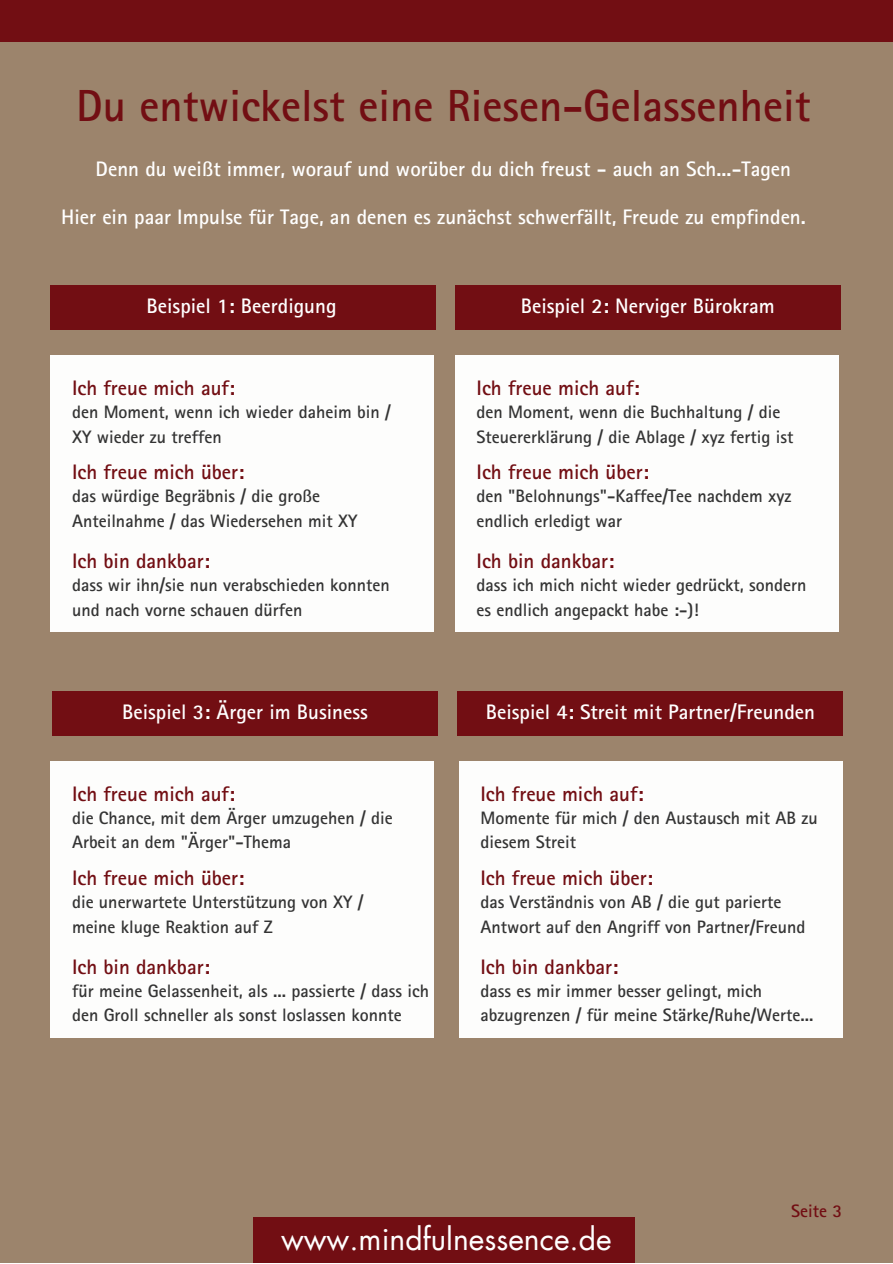
<style>
.page{position:relative;width:893px;height:1264px;background:#fff}
.page>*{position:absolute;margin:0;border:0;box-sizing:border-box;transform-origin:0 0}
.t1{font:700 45px "Rotis Sans Serif Std";color:#720e13}
.t2{font:30px "Futura Com";color:#fff}
.t3{font:700 21px "Rotis Sans Serif Std";color:#fff}
.t4{font:700 21px "Rotis Sans Serif Std";color:#720e13}
.t5{font:700 18px/24.8px "Rotis Sans Serif Std";color:#343434}
.t6{font:700 18px "Rotis Sans Serif Std";color:#720e13}
</style>
<div class="page">
<div style="left:0;top:0;width:892px;height:1262px;background:#9c846c"></div>
<div style="left:50px;top:285px;width:385px;height:45px;background:#720e13"></div>
<div style="left:455px;top:285px;width:385px;height:45px;background:#720e13"></div>
<div style="left:0;top:0;width:892px;height:42px;background:#720e13"></div>
<div style="left:50px;top:355px;width:384px;height:276px;background:#fff"></div>
<div style="left:52px;top:690px;width:386px;height:45px;background:#720e13"></div>
<div style="left:457px;top:690px;width:386px;height:45px;background:#720e13"></div>
<div style="left:455px;top:355px;width:383px;height:276px;background:#fff"></div>
<div style="left:50px;top:760px;width:384px;height:277px;background:#fff"></div>
<div style="left:459px;top:760px;width:383px;height:277px;background:#fff"></div>
<div style="left:253px;top:1216px;width:381px;height:46px;background:#720e13"></div>
<h1 class="t1" style="left:76px;top:90px;width:736px">Du entwickelst eine Riesen-Gelassenheit</h1>
<p class="t3" style="left:96px;top:162px;width:697px">Denn du weißt immer, worauf und worüber du dich freust - auch an Sch...-Tagen</p>
<p class="t3" style="left:61px;top:210px;width:746px">Hier ein paar Impulse für Tage, an denen es zunächst schwerfällt, Freude zu empfinden.</p>
<p class="t3" style="left:147px;top:299px;width:191px">Beispiel 1: Beerdigung</p>
<p class="t3" style="left:521px;top:299px;width:255px">Beispiel 2: Nerviger Bürokram</p>
<p class="t4" style="left:72px;top:380px;width:165px">Ich freue mich auf:</p>
<p class="t4" style="left:476px;top:380px;width:165px">Ich freue mich auf:</p>
<p class="t5" style="left:72px;top:402px;width:320px">den Moment, wenn ich wieder daheim bin /<br>XY wieder zu treffen</p>
<p class="t5" style="left:476px;top:402px;width:318px">den Moment, wenn die Buchhaltung / die<br>Steuererklärung / die Ablage / xyz fertig ist</p>
<p class="t4" style="left:72px;top:465px;width:174px">Ich freue mich über:</p>
<p class="t5" style="left:72px;top:486px;width:287px">das würdige Begräbnis / die große<br>Anteilnahme / das Wiedersehen mit XY</p>
<p class="t4" style="left:476px;top:465px;width:174px">Ich freue mich über:</p>
<p class="t5" style="left:476px;top:486px;width:316px">den "Belohnungs"-Kaffee/Tee nachdem xyz endlich erledigt war</p>
<p class="t4" style="left:72px;top:553px;width:139px">Ich bin dankbar:</p>
<p class="t4" style="left:476px;top:553px;width:139px">Ich bin dankbar:</p>
<p class="t5" style="left:72px;top:575px;width:319px">dass wir ihn/sie nun verabschieden konnten und nach vorne schauen dürfen</p>
<p class="t5" style="left:476px;top:575px;width:331px">dass ich mich nicht wieder gedrückt, sondern es endlich angepackt habe :-)!</p>
<p class="t3" style="left:122px;top:704px;width:247px">Beispiel 3: Ärger im Business</p>
<p class="t3" style="left:485px;top:704px;width:331px">Beispiel 4: Streit mit Partner/Freunden</p>
<p class="t4" style="left:72px;top:786px;width:165px">Ich freue mich auf:</p>
<p class="t4" style="left:480px;top:786px;width:165px">Ich freue mich auf:</p>
<p class="t5" style="left:72px;top:808px;width:322px">die Chance, mit dem Ärger umzugehen / die<br>Arbeit an dem "Ärger"-Thema</p>
<p class="t5" style="left:480px;top:808px;width:339px">Momente für mich / den Austausch mit AB zu diesem Streit</p>
<p class="t4" style="left:72px;top:870px;width:174px">Ich freue mich über:</p>
<p class="t5" style="left:72px;top:892px;width:293px">die unerwartete Unterstützung von XY / meine kluge Reaktion auf Z</p>
<p class="t4" style="left:480px;top:870px;width:174px">Ich freue mich über:</p>
<p class="t5" style="left:480px;top:892px;width:326px">das Verständnis von AB / die gut parierte<br>Antwort auf den Angriff von Partner/Freund</p>
<p class="t4" style="left:72px;top:959px;width:139px">Ich bin dankbar:</p>
<p class="t4" style="left:480px;top:959px;width:139px">Ich bin dankbar:</p>
<p class="t5" style="left:72px;top:980px;width:358px">für meine Gelassenheit, als ... passierte / dass ich den Groll schneller als sonst loslassen konnte</p>
<p class="t5" style="left:480px;top:980px;width:334px">dass es mir immer besser gelingt, mich abzugrenzen / für meine Stärke/Ruhe/Werte...</p>
<p class="t6" style="left:791px;top:1204px;width:52px">Seite 3</p>
<h2 class="t2" style="left:281px;top:1225px;width:332px">www.mindfulnessence.de</h2>
</div>
